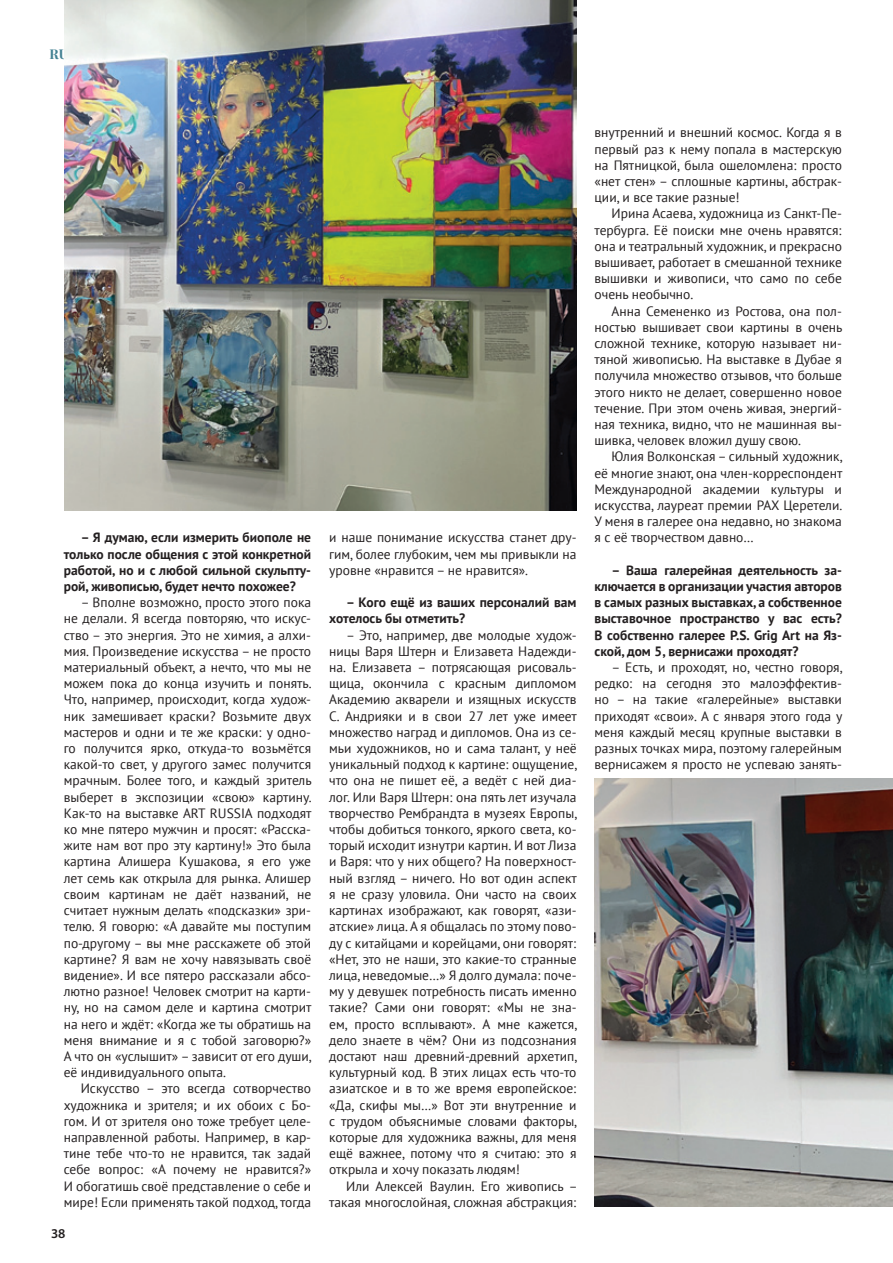
<style>
.page{position:relative;width:893px;height:1263px;background:#fff}
.page>*{position:absolute;margin:0;border:0;box-sizing:border-box;transform-origin:0 0}
.t1{font:13.5px/16.2px "PT Sans";color:#231f20;text-align:justify}
.t2{font:700 13.5px/16.2px "PT Sans";color:#231f20;text-align:justify}
.t3{font:600 13.5px "Myriad Pro";color:#231f20}
</style>
<div class="page">
<img style="left:595px;top:778px;width:298px;height:429px">
<img style="left:64px;top:0;width:512px;height:510px">
<p class="t2" style="left:64px;top:529px;width:249px;text-indent:17px">– Я думаю, если измерить биополе не только после общения с этой конкретной работой, но и с любой сильной скульпту&shy;рой, живописью, будет нечто похожее?</p>
<p class="t1" style="left:64px;top:594px;width:249px;text-indent:17px">– Вполне возможно, просто этого пока не делали. Я всегда повторяю, что искус&shy;ство – это энергия. Это не химия, а алхи&shy;мия. Произведение искусства – не просто материальный объект, а нечто, что мы не можем пока до конца изучить и понять.<br>Что, например, происходит, когда худож&shy;ник замешивает краски? Возьмите двух мастеров и одни и те же краски: у одно&shy;го получится ярко, откуда-то возьмётся какой-то свет, у другого замес получится мрачным. Более того, и каждый зритель выберет в экспозиции «свою» картину.<br>Как-то на выставке АRT RUSSIА подходят ко мне пятеро мужчин и просят: «Расска&shy;жите нам вот про эту картину!» Это была картина Алишера Кушакова, я его уже лет семь как открыла для рынка. Алишер своим картинам не даёт названий, не считает нужным делать «подсказки» зри&shy;телю. Я говорю: «А давайте мы поступим по-другому – вы мне расскажете об этой картине? Я вам не хочу навязывать своё видение». И все пятеро рассказали абсо&shy;лютно разное! Человек смотрит на карти&shy;ну, но на самом деле и картина смотрит на него и ждёт: «Когда же ты обратишь на меня внимание и я с тобой заговорю?» А что он «услышит» – зависит от его души, её индивидуального опыта.</p>
<p class="t1" style="left:64px;top:1080px;width:249px;text-indent:17px">Искусство – это всегда сотворчество художника и зрителя; и их обоих с Бо&shy;гом. И от зрителя оно тоже требует целе&shy;направленной работы. Например, в кар&shy;тине тебе что-то не нравится, так задай себе вопрос: «А почему не нравится?» И обогатишь своё представление о себе и мире! Если применять такой подход, тогда</p>
<p class="t3" style="left:51px;top:1224px;width:16px">38</p>
<p class="t1" style="left:329px;top:529px;width:249px">и наше понимание искусства станет дру&shy;гим, более глубоким, чем мы привыкли на уровне «нравится – не нравится».</p>
<p class="t2" style="left:329px;top:594px;width:249px;text-indent:17px">– Кого ещё из ваших персоналий вам хотелось бы отметить?</p>
<p class="t1" style="left:329px;top:626px;width:249px;text-indent:17px">– Это, например, две молодые худож&shy;ницы Варя Штерн и Елизавета Надежди&shy;на. Елизавета – потрясающая рисоваль&shy;щица, окончила с красным дипломом Академию акварели и изящных искусств С. Андрияки и в свои 27 лет уже имеет множество наград и дипломов. Она из се&shy;мьи художников, но и сама талант, у неё уникальный подход к картине: ощущение, что она не пишет её, а ведёт с ней диа&shy;лог. Или Варя Штерн: она пять лет изучала творчество Рембрандта в музеях Европы, чтобы добиться тонкого, яркого света, ко&shy;торый исходит изнутри картин. И вот Лиза и Варя: что у них общего? На поверхност&shy;ный взгляд – ничего. Но вот один аспект я не сразу уловила. Они часто на своих картинах изображают, как говорят, «ази&shy;атские» лица. А я общалась по этому пово&shy;ду с китайцами и корейцами, они говорят: «Нет, это не наши, это какие-то странные лица, неведомые…» Я долго думала: поче&shy;му у девушек потребность писать именно такие? Сами они говорят: «Мы не зна&shy;ем, просто всплывают». А мне кажется, дело знаете в чём? Они из подсознания достают наш древний-древний архетип, культурный код. В этих лицах есть что-то азиатское и в то же время европейское: «Да, скифы мы…» Вот эти внутренние и с трудом объяснимые словами факторы, которые для художника важны, для меня ещё важнее, потому что я считаю: это я открыла и хочу показать людям!</p>
<p class="t1" style="left:329px;top:1177px;width:250px;text-align:right">Или Алексей Ваулин. Его живопись – такая многослойная, сложная абстракция:</p>
<p class="t1" style="left:595px;top:124px;width:249px">внутренний и внешний космос. Когда я в первый раз к нему попала в мастерскую на Пятницкой, была ошеломлена: просто «нет стен» – сплошные картины, абстрак&shy;ции, и все такие разные!</p>
<p class="t1" style="left:595px;top:205px;width:249px;text-indent:17px">Ирина Асаева, художница из Санкт-Пе&shy;тербурга. Её поиски мне очень нравятся: она и театральный художник, и прекрасно вышивает, работает в смешанной технике вышивки и живописи, что само по себе очень необычно.</p>
<p class="t1" style="left:595px;top:302px;width:249px;text-indent:17px">Анна Семененко из Ростова, она пол&shy;ностью вышивает свои картины в очень сложной технике, которую называет ни&shy;тяной живописью. На выставке в Дубае я получила множество отзывов, что больше этого никто не делает, совершенно новое течение. При этом очень живая, энергий&shy;ная техника, видно, что не машинная вы&shy;шивка, человек вложил душу свою.</p>
<p class="t1" style="left:595px;top:448px;width:249px;text-indent:17px">Юлия Волконская – сильный художник, её многие знают, она член-корреспондент Международной академии культуры и искусства, лауреат премии РАХ Церетели.<br>У меня в галерее она недавно, но знакома я с её творчеством давно…</p>
<p class="t2" style="left:595px;top:562px;width:249px;text-indent:17px">– Ваша галерейная деятельность за&shy;ключается в организации участия авторов в самых разных выставках, а собственное выставочное пространство у вас есть?<br>В собственно галерее P.S. Grig Art на Яз&shy;ской, дом 5, вернисажи проходят?</p>
<p class="t1" style="left:595px;top:659px;width:249px;text-indent:17px">– Есть, и проходят, но, честно говоря, редко: на сегодня это малоэффектив&shy;но – на такие «галерейные» выставки приходят «свои». А с января этого года у меня каждый месяц крупные выставки в разных точках мира, поэтому галерейным вернисажем я просто не успеваю занять-</p>
</div>
